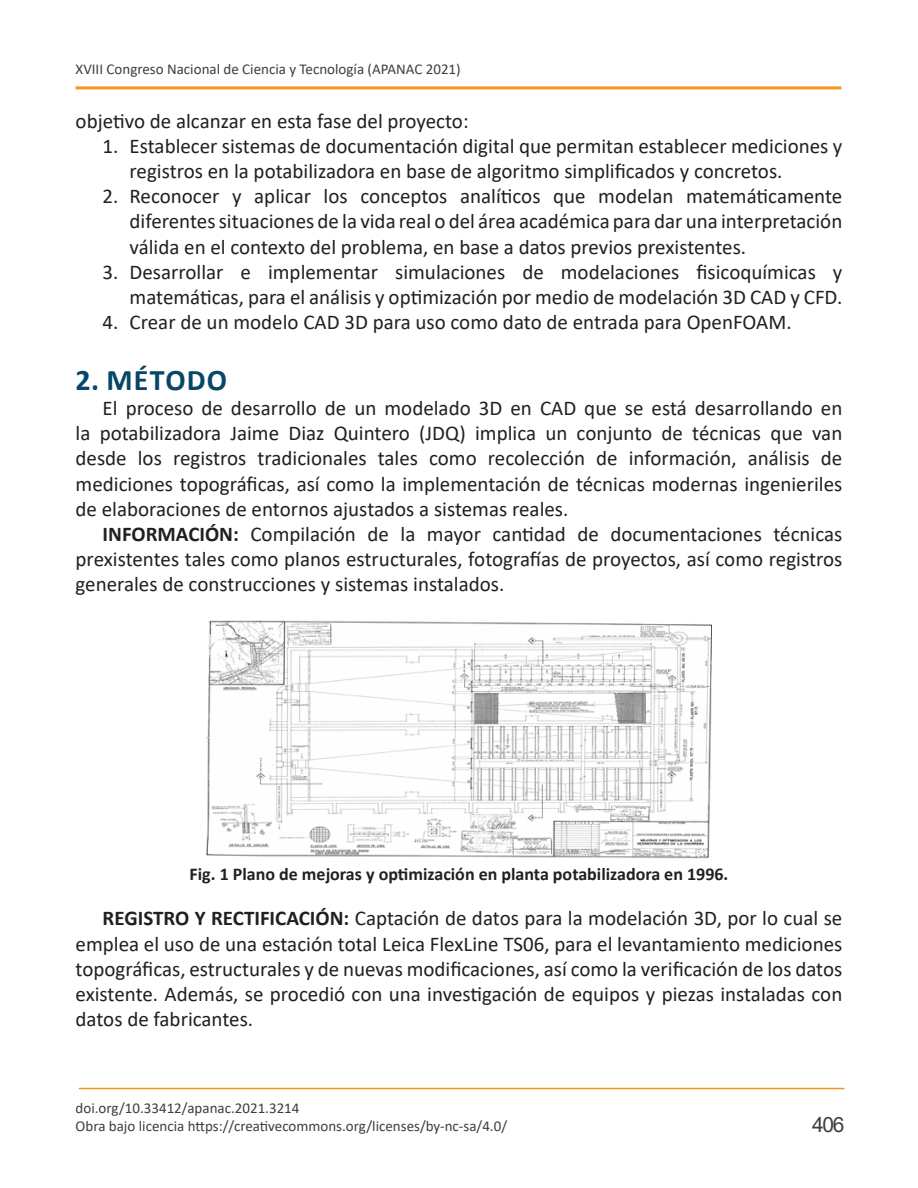
<style>
.page{position:relative;width:918px;height:1188px;background:#fff}
.page>*{position:absolute;margin:0;border:0;box-sizing:border-box;transform-origin:0 0}
.titulo_sub{font:700 30px "Calibri";letter-spacing:.035em;color:#074666}
.datos_portada_justif{font:21px/25.2px "Calibri";color:#231f20;text-align:justify}
.t1{font:21px "Arial";color:#3e3e3f}
.titulo_imagen{font:700 18px "Calibri";color:#231f20}
.t2{font:15px/17.4px "Calibri";color:#3e3e3f}
.s1{font-weight:700}
</style>
<div class="page">
<hr style="left:79px;top:1088px;width:766px;height:1px;background:#f7951d">
<hr style="left:76px;top:86px;width:765px;height:3px;background:#f7951d">
<img style="left:206px;top:620px;width:506px;height:238px">
<p class="t2" style="left:76px;top:60px;width:387px">XVIII Congreso Nacional de Ciencia y Tecnología (APANAC 2021)</p>
<p class="datos_portada_justif" style="left:76px;top:107px;width:395px">objetivo de alcanzar en esta fase del proyecto:</p>
<p class="datos_portada_justif" style="left:130px;top:133px;width:714px;text-indent:-27px">1. Establecer sistemas de documentación digital que permitan establecer mediciones y registros en la potabilizadora en base de algoritmo simplificados y concretos.</p>
<p class="datos_portada_justif" style="left:130px;top:183px;width:714px;text-indent:-27px">2. Reconocer y aplicar los conceptos analíticos que modelan matemáticamente diferentes situaciones de la vida real o del área académica para dar una interpretación válida en el contexto del problema, en base a datos previos prexistentes.</p>
<p class="datos_portada_justif" style="left:103px;top:259px;width:741px;text-align:right">3. Desarrollar e implementar simulaciones de modelaciones fisicoquímicas y matemáticas, para el análisis y optimización por medio de modelación 3D CAD y CFD.</p>
<p class="datos_portada_justif" style="left:103px;top:309px;width:691px">4. Crear de un modelo CAD 3D para uso como dato de entrada para OpenFOAM.</p>
<p class="titulo_sub" style="left:76px;top:359px;width:153px">2. MÉTODO</p>
<p class="datos_portada_justif" style="left:76px;top:395px;width:768px;text-indent:27px">El proceso de desarrollo de un modelado 3D en CAD que se está desarrollando en la potabilizadora Jaime Diaz Quintero (JDQ) implica un conjunto de técnicas que van desde los registros tradicionales tales como recolección de información, análisis de mediciones topográficas, así como la implementación de técnicas modernas ingenieriles de elaboraciones de entornos ajustados a sistemas reales.</p>
<p class="datos_portada_justif" style="left:76px;top:521px;width:768px;text-indent:27px"><span class="s1">INFORMACIÓN:</span> Compilación de la mayor cantidad de documentaciones técnicas prexistentes tales como planos estructurales, fotografías de proyectos, así como registros generales de construcciones y sistemas instalados.</p>
<p class="titulo_imagen" style="left:190px;top:861px;width:540px">Fig. 1 Plano de mejoras y optimización en planta potabilizadora en 1996.</p>
<p class="datos_portada_justif" style="left:76px;top:905px;width:768px;text-indent:27px"><span class="s1">REGISTRO Y RECTIFICACIÓN:</span> Captación de datos para la modelación 3D, por lo cual se emplea el uso de una estación total Leica FlexLine TS06, para el levantamiento mediciones topográficas, estructurales y de nuevas modificaciones, así como la verificación de los datos existente. Además, se procedió con una investigación de equipos y piezas instaladas con datos de fabricantes.</p>
<p class="t2" style="left:76px;top:1099px;width:433px">doi.org/10.33412/apanac.2021.3214<br>Obra bajo licencia https://creativecommons.org/licenses/by-nc-sa/4.0/</p>
<p class="t1" style="left:812px;top:1110px;width:34px">406</p>
</div>
